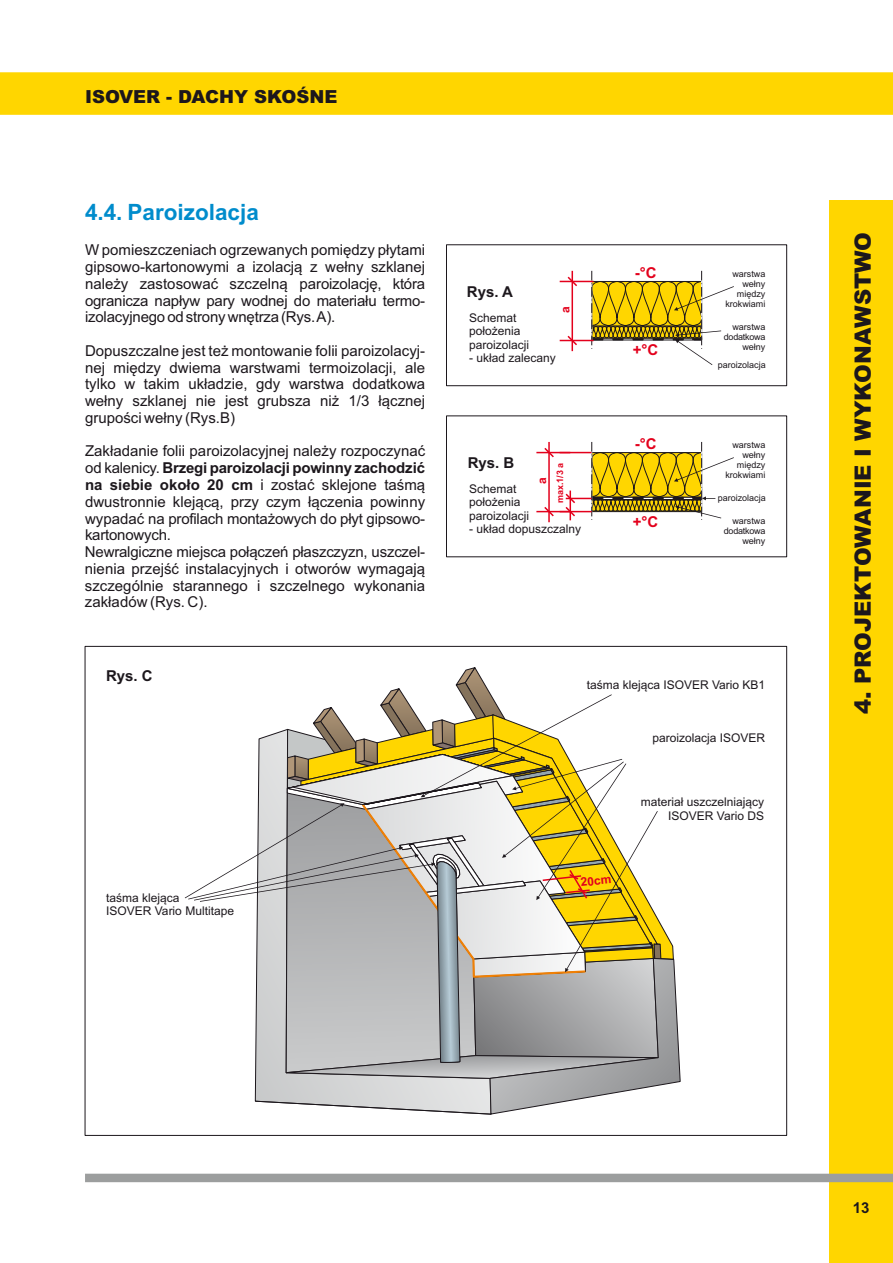
<style>
.page{position:relative;width:893px;height:1263px;background:#fff}
.page>*{position:absolute;margin:0;border:0;box-sizing:border-box;transform-origin:0 0}
.t1{font:900 22.5px "Arial";color:#1c171c}
.t2{font:700 22.5px "Arial";color:#008ccc}
.t3{font:900 18px "Arial";color:#1c171c}
.t4{font:15px/16.8px "Arial";color:#1c171c;text-align:justify}
.t5{font:700 15px "Arial";color:#1c171c}
.t6{font:700 15px "Arial";color:#e3001c}
.t7{font:12px/13.4px "Arial";color:#1c171c}
.t8{font:700 12px "Arial";color:#e3001c}
.t9{font:9px/10.1px "Arial";color:#1c171c;text-align:right}
.t10{font:700 9px "Arial";color:#e3001c}
.s1{font-weight:700}
</style>
<div class="page">
<div style="left:0;top:72px;width:893px;height:43px;background:#ffd600"></div>
<svg style="left:185px;top:667px;width:496px;height:447px"></svg>
<div style="left:829px;top:200px;width:64px;height:1063px;background:#ffd600"></div>
<div style="left:85px;top:1174px;width:808px;height:8px;background:#9c9e9e"></div>
<div style="left:446px;top:244px;width:341px;height:142px;border:1px solid #1c171c"></div>
<hr style="left:560px;top:340px;width:34px;height:1px;background:#e3001c">
<svg style="left:566px;top:334px;width:13px;height:13px"></svg>
<hr style="left:571px;top:271px;width:2px;height:80px;background:#e3001c">
<svg style="left:566px;top:275px;width:13px;height:13px"></svg>
<hr style="left:560px;top:281px;width:33px;height:1px;background:#e3001c">
<hr style="left:536px;top:511px;width:34px;height:1px;background:#e3001c">
<svg style="left:543px;top:507px;width:12px;height:10px"></svg>
<hr style="left:548px;top:442px;width:2px;height:80px;background:#e3001c">
<svg style="left:543px;top:446px;width:12px;height:13px"></svg>
<hr style="left:536px;top:452px;width:34px;height:1px;background:#e3001c">
<svg style="left:564px;top:442px;width:170px;height:79px"></svg>
<svg style="left:591px;top:271px;width:143px;height:94px"></svg>
<p class="t3" style="left:85px;top:90px;width:254px">ISOVER - DACHY SKOŚNE</p>
<h1 class="t2" style="left:85px;top:204px;width:175px">4.4. Paroizolacja</h1>
<p class="t4" style="left:85px;top:243px;width:342px">W pomieszczeniach ogrzewanych pomiędzy płytami gipsowo-kartonowymi a izolacją z wełny szklanej należy zastosować szczelną paroizolację, która ogranicza napływ pary wodnej do materiału termo&shy;izolacyjnegoodstronywnętrza(Rys.A).</p>
<p class="t4" style="left:85px;top:344px;width:342px">Dopuszczalne jest też montowanie folii paroizolacyj&shy;nej między dwiema warstwami termoizolacji, ale tylko w takim układzie, gdy warstwa dodatkowa wełny szklanej nie jest grubsza niż 1/3 łącznej grupości wełny (Rys.B)</p>
<p class="t4" style="left:85px;top:444px;width:342px;text-align:left">Zakładanie folii paroizolacyjnej należy rozpoczynać od kalenicy. <span class="s1">Brzegi paroizolacji powinny zachodzić na siebie około 20 cm</span> i zostać sklejone taśmą dwustronnie klejącą, przy czym łączenia powinny wypadać na profilach montażowych do płyt gipsowo&shy;kartonowych.<br>Newralgiczne miejsca połączeń płaszczyzn, uszczel&shy;nienia przejść instalacyjnych i otworów wymagają szczególnie starannego i szczelnego wykonania zakładów (Rys. C).</p>
<p class="t5" style="left:106px;top:670px;width:48px">Rys. C</p>
<p class="t7" style="left:106px;top:892px;width:129px">taśma klejąca<br>ISOVER Vario Multitape</p>
<p class="t5" style="left:467px;top:286px;width:48px">Rys. A</p>
<p class="t8" style="left:561px;top:313px;width:8px;rotate:-90deg">a</p>
<p class="t7" style="left:469px;top:312px;width:62px">Schemat położenia paroizolacji</p>
<p class="t7" style="left:469px;top:352px;width:88px">- układ zalecany</p>
<p class="t5" style="left:468px;top:457px;width:48px">Rys. B</p>
<p class="t10" style="left:557px;top:503px;width:42px;rotate:-90deg">max.1/3 a</p>
<p class="t8" style="left:537px;top:484px;width:8px;rotate:-90deg">a</p>
<p class="t7" style="left:469px;top:483px;width:62px">Schemat położenia paroizolacji</p>
<p class="t7" style="left:469px;top:523px;width:114px">- układ dopuszczalny</p>
<p class="t6" style="left:635px;top:267px;width:23px">-°C</p>
<p class="t6" style="left:633px;top:344px;width:27px">+°C</p>
<p class="t6" style="left:635px;top:438px;width:23px">-°C</p>
<p class="t6" style="left:633px;top:516px;width:27px">+°C</p>
<p class="t9" style="left:725px;top:269px;width:41px">warstwa wełny między krokwiami</p>
<p class="t9" style="left:724px;top:322px;width:43px">warstwa dodatkowa wełny</p>
<p class="t9" style="left:718px;top:361px;width:50px">paroizolacja</p>
<p class="t9" style="left:725px;top:440px;width:41px">warstwa wełny między krokwiami</p>
<p class="t9" style="left:724px;top:517px;width:43px">warstwa dodatkowa wełny</p>
<p class="t9" style="left:718px;top:493px;width:50px">paroizolacja</p>
<p class="t7" style="left:587px;top:679px;width:180px">taśma klejąca ISOVER Vario KB1</p>
<p class="t7" style="left:652px;top:733px;width:114px">paroizolacja ISOVER</p>
<p class="t8" style="left:580px;top:878px;width:32px;rotate:-6deg">20cm</p>
<p class="t7" style="left:641px;top:796px;width:125px;text-align:right">materiał uszczelniający<br>ISOVER Vario DS</p>
<h1 class="t1" style="left:855px;top:714px;width:484px;rotate:-90deg">4. PROJEKTOWANIE I WYKONAWSTWO</h1>
<p class="t5" style="left:853px;top:1202px;width:18px">13</p>
</div>
